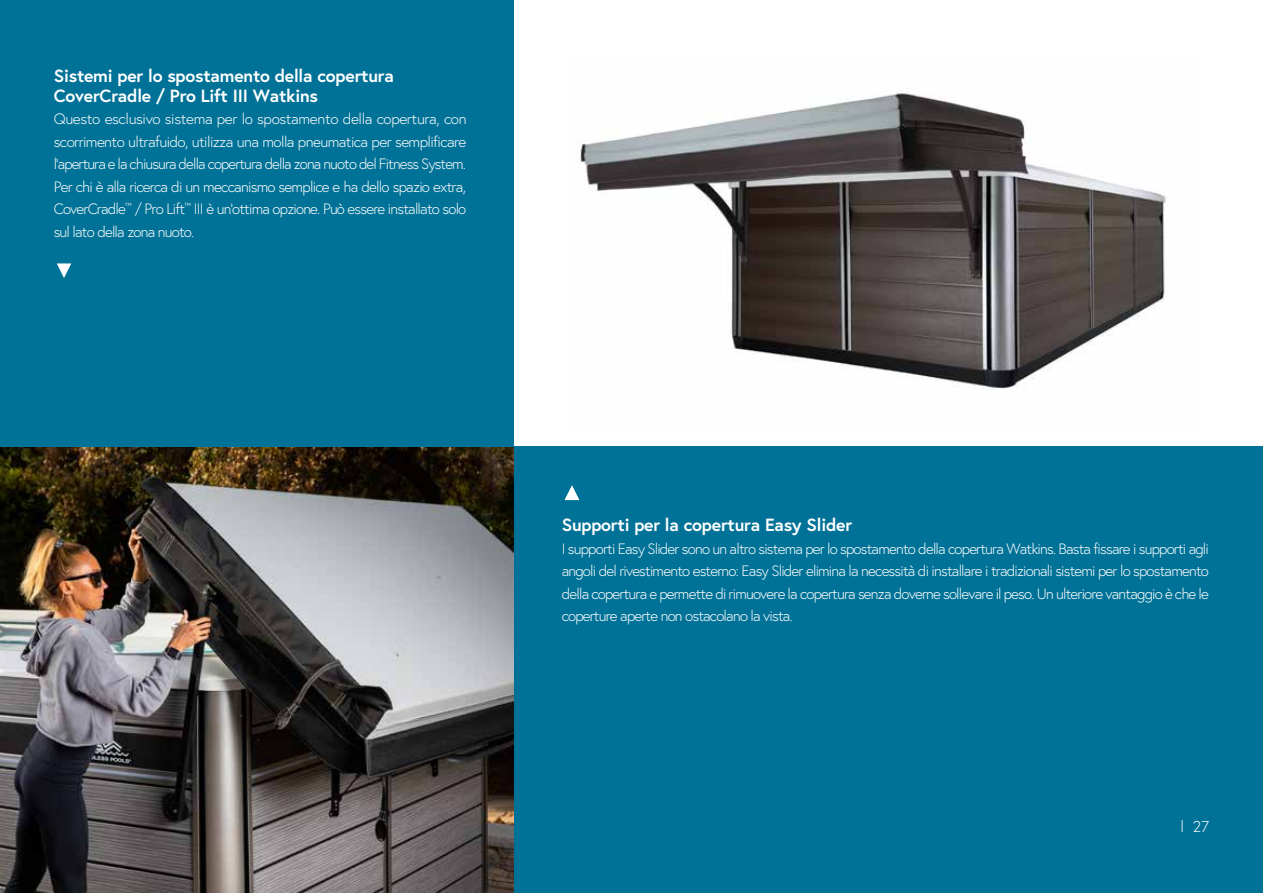
<style>
.page{position:relative;width:1263px;height:893px;background:#fff}
.page>*{position:absolute;margin:0;border:0;box-sizing:border-box;transform-origin:0 0}
.t1{font:700 17.7px/19.5px "Europa";letter-spacing:-.01em;color:#fff}
.t2{font:300 15.75px "Europa";color:#fff}
.t3{font:300 15px/22.5px "Europa";letter-spacing:-.055em;color:#fff;text-align:justify}
</style>
<div class="page">
<div style="left:513px;top:446px;width:750px;height:447px;background:#007297"></div>
<div style="left:0;top:0;width:513px;height:447px;background:#007297"></div>
<img style="left:0;top:447px;width:513px;height:446px">
<img style="left:579px;top:88px;width:587px;height:301px">
<svg style="left:57px;top:263px;width:14px;height:15px"></svg>
<svg style="left:565px;top:485px;width:14px;height:15px"></svg>
<p class="t1" style="left:54px;top:66px;width:342px">Sistemi per lo spostamento della copertura<br>CoverCradle / Pro Lift III Watkins</p>
<p class="t3" style="left:54px;top:108px;width:414px">Questo esclusivo sistema per lo spostamento della copertura, con scorrimento ultrafuido, utilizza una molla pneumatica per semplificare l’apertura e la chiusura della copertura della zona nuoto del Fitness System.<br>Per chi è alla ricerca di un meccanismo semplice e ha dello spazio extra, CoverCradle<sup>™</sup> / Pro Lift<sup>™</sup> III è un’ottima opzione. Può essere installato solo sul lato della zona nuoto.</p>
<p class="t1" style="left:562px;top:515px;width:292px">Supporti per la copertura Easy Slider</p>
<p class="t3" style="left:562px;top:537px;width:649px">I supporti Easy Slider sono un altro sistema per lo spostamento della copertura Watkins. Basta fissare i supporti agli angoli del rivestimento esterno: Easy Slider elimina la necessità di installare i tradizionali sistemi per lo spostamento della copertura e permette di rimuovere la copertura senza doverne sollevare il peso. Un ulteriore vantaggio è che le coperture aperte non ostacolano la vista.</p>
<p class="t2" style="left:1180px;top:817px;width:30px">l 27</p>
</div>
